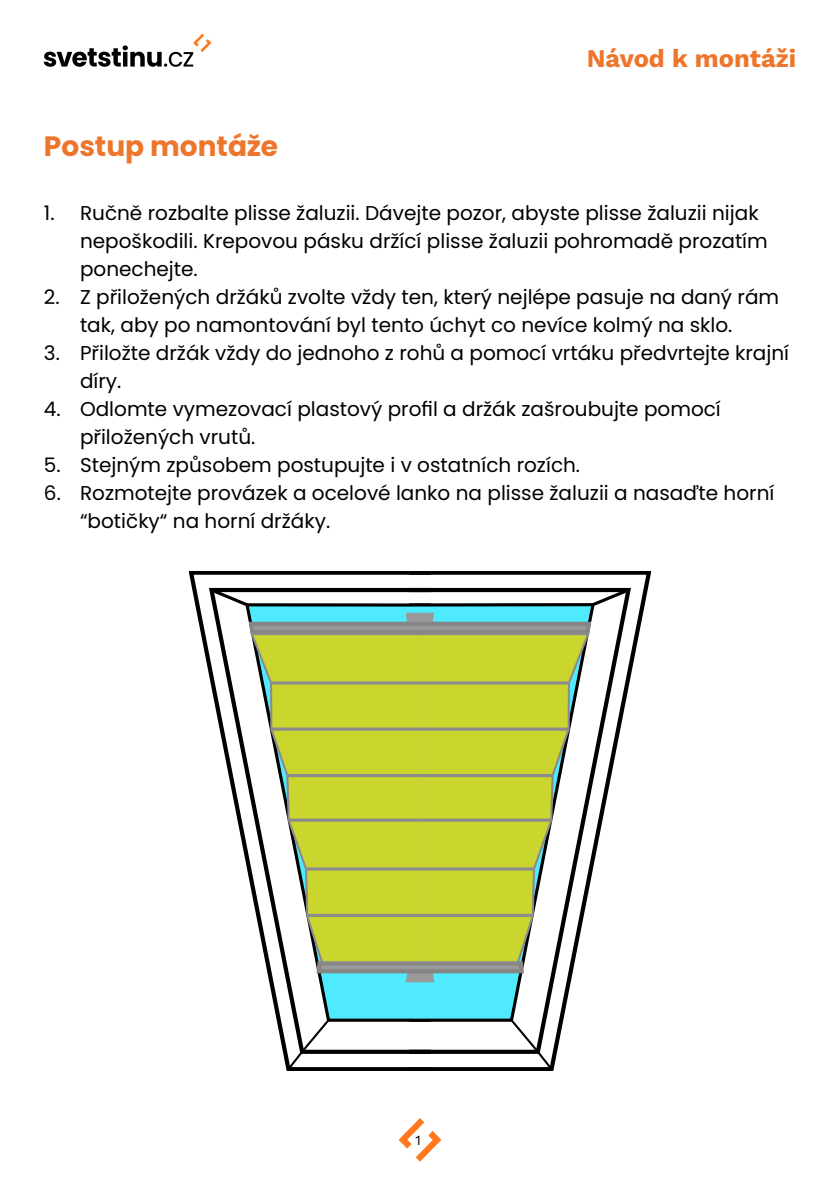
<style>
.page{position:relative;width:840px;height:1191px;background:#fff}
.page>*{position:absolute;margin:0;border:0;box-sizing:border-box;transform-origin:0 0}
.t1{font:700 28px "Poppins";color:#ee752c}
.t2{font:700 25.4px "Work Sans";color:#ee762b}
.t3{font:20px/28px "Poppins";color:#000}
.t4{font:14px "Work Sans";color:#000}
</style>
<div class="page">
<svg style="left:398px;top:1118px;width:43px;height:43px"></svg>
<svg style="left:44px;top:34px;width:167px;height:33px"></svg>
<svg style="left:189px;top:571px;width:220px;height:499px"></svg>
<svg style="left:206px;top:586px;width:203px;height:470px"></svg>
<svg style="left:243px;top:636px;width:166px;height:387px"></svg>
<svg style="left:409px;top:571px;width:241px;height:499px"></svg>
<svg style="left:409px;top:586px;width:224px;height:470px"></svg>
<svg style="left:409px;top:636px;width:187px;height:387px"></svg>
<svg style="left:285px;top:1017px;width:46px;height:54px"></svg>
<svg style="left:508px;top:1017px;width:46px;height:54px"></svg>
<svg style="left:207px;top:586px;width:425px;height:50px"></svg>
<svg style="left:314px;top:958px;width:212px;height:24px;background:#77b2ba"></svg>
<svg style="left:249px;top:632px;width:170px;height:332px"></svg>
<hr style="left:271px;top:681px;width:148px;height:3px;background:#8c8b8b">
<hr style="left:271px;top:727px;width:148px;height:3px;background:#8c8b8b">
<hr style="left:287px;top:774px;width:132px;height:3px;background:#8c8b8b">
<hr style="left:289px;top:818px;width:130px;height:3px;background:#8c8b8b">
<hr style="left:306px;top:867px;width:113px;height:3px;background:#8c8b8b">
<hr style="left:307px;top:914px;width:112px;height:3px;background:#8c8b8b">
<svg style="left:420px;top:632px;width:171px;height:332px"></svg>
<hr style="left:420px;top:681px;width:148px;height:3px;background:#8c8b8b">
<hr style="left:420px;top:727px;width:148px;height:3px;background:#8c8b8b">
<hr style="left:420px;top:774px;width:132px;height:3px;background:#8c8b8b">
<hr style="left:420px;top:818px;width:130px;height:3px;background:#8c8b8b">
<hr style="left:420px;top:867px;width:113px;height:3px;background:#8c8b8b">
<hr style="left:420px;top:914px;width:112px;height:3px;background:#8c8b8b">
<h1 class="t1" style="left:44px;top:130px;width:235px">Postup montáže</h1>
<p class="t2" style="left:586px;top:39px;width:211px">Návod k montáži</p>
<p class="t3" style="left:80px;top:199px;width:689px;text-indent:-36px">1. Ručně rozbalte plisse žaluzii. Dávejte pozor, abyste plisse žaluzii nijak nepoškodili. Krepovou pásku držící plisse žaluzii pohromadě prozatím ponechejte.</p>
<p class="t3" style="left:44px;top:283px;width:736px;text-align:center">2. Z přiložených držáků zvolte vždy ten, který nejlépe pasuje na daný rám tak, aby po namontování byl tento úchyt co nevíce kolmý na sklo.</p>
<p class="t3" style="left:80px;top:339px;width:710px;text-indent:-36px">3. Přiložte držák vždy do jednoho z rohů a pomocí vrtáku předvrtejte krajní díry.</p>
<p class="t3" style="left:80px;top:395px;width:642px;text-indent:-36px">4. Odlomte vymezovací plastový profil a držák zašroubujte pomocí přiložených vrutů.</p>
<p class="t3" style="left:44px;top:451px;width:537px">5. Stejným způsobem postupujte i v ostatních rozích.</p>
<p class="t3" style="left:80px;top:479px;width:695px;text-indent:-36px">6. Rozmotejte provázek a ocelové lanko na plisse žaluzii a nasaďte horní “botičky“ na horní držáky.</p>
<p class="t4" style="left:415px;top:1129px;width:7px">1</p>
</div>
